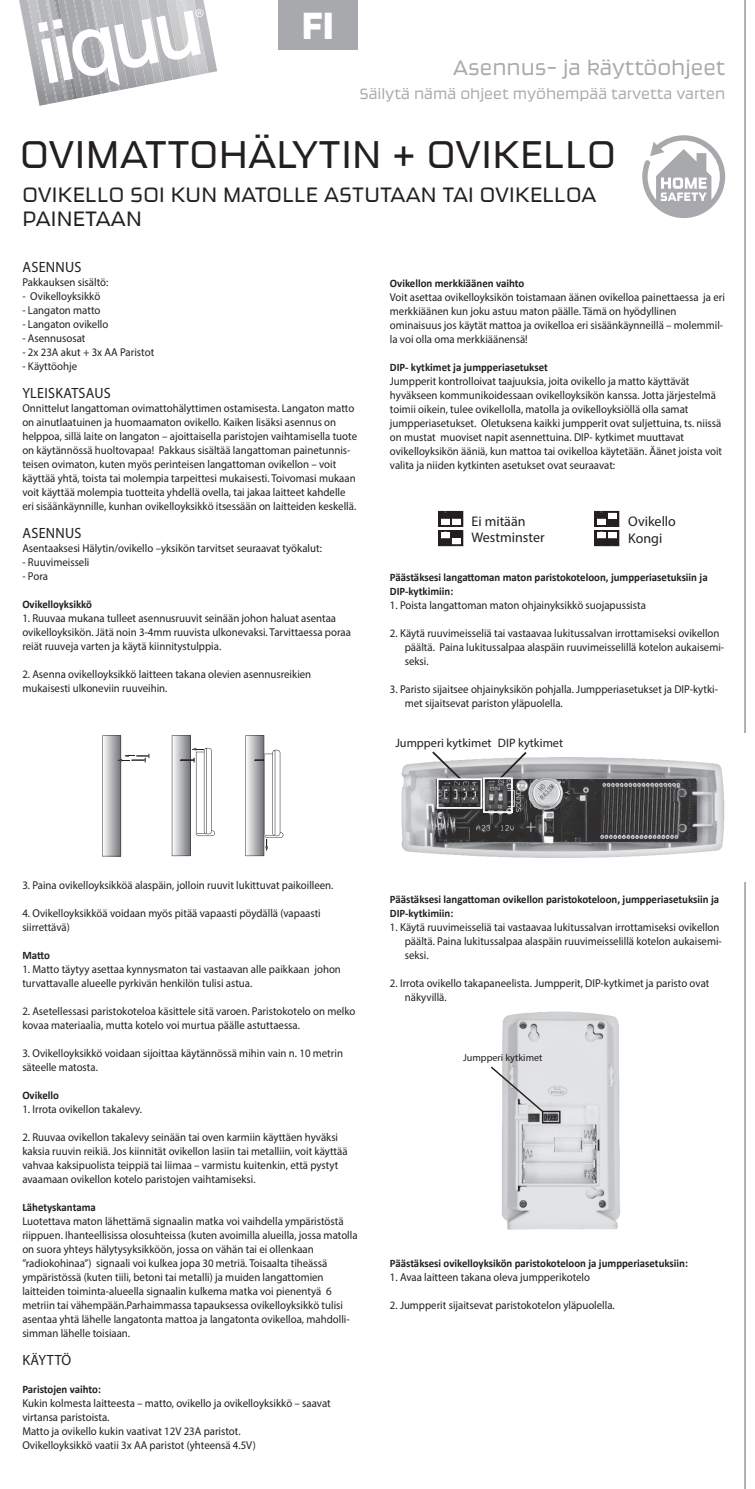
<style>
.page{position:relative;width:755px;height:1489px;background:#fff}
.page>*{position:absolute;margin:0;border:0;box-sizing:border-box;transform-origin:0 0}
.t1{font:300 45.5px "Ginger OT";letter-spacing:.01em;color:#231f20}
.t2{font:44.45px "Ginger OT";color:#fff}
.t3{font:300 24.5px/24.5px "Ginger OT";letter-spacing:.01em;color:#231f20}
.t4{font:300 24.5px "Ginger OT";color:#a8a9ad}
.t5{font:300 17.5px "Ginger OT";color:#a8a9ad}
.t6{font:14.88px "Myriad Pro";letter-spacing:.02em;color:#231f20;scale:.95 1}
.t7{font:14px/16.8px "Helvetica Neue";color:#231f20}
.t8{font:700 12.25px "Helvetica Neue";color:#231f20}
.t9{font:11.38px/14px "Myriad Pro";color:#231f20;scale:.95 1}
.t10{font:700 11.38px/14px "Calibri";color:#231f20;scale:.95 1}
.t11{font:700 10.15px "Helvetica Neue";color:#231f20}
</style>
<div class="page">
<hr style="left:743px;top:0;width:2px;height:1488px;background:#231f20">
<svg style="left:642px;top:135px;width:82px;height:83px"></svg>
<img style="left:19px;top:0;width:28px;height:106px">
<img style="left:27px;top:0;width:1px;height:104px">
<img style="left:28px;top:0;width:20px;height:104px">
<img style="left:37px;top:0;width:20px;height:102px">
<img style="left:49px;top:0;width:24px;height:100px">
<img style="left:54px;top:0;width:1px;height:99px">
<img style="left:55px;top:0;width:19px;height:99px">
<img style="left:65px;top:0;width:27px;height:97px">
<img style="left:74px;top:0;width:19px;height:95px">
<img style="left:83px;top:0;width:19px;height:94px">
<img style="left:93px;top:0;width:18px;height:92px">
<img style="left:102px;top:0;width:17px;height:90px">
<img style="left:111px;top:0;width:25px;height:88px">
<img style="left:120px;top:0;width:26px;height:87px">
<img style="left:130px;top:0;width:9px;height:9px">
<img style="left:139px;top:0;width:7px;height:9px">
<img style="left:146px;top:0;width:2px;height:9px">
<img style="left:148px;top:0;width:9px;height:9px">
<img style="left:157px;top:0;width:9px;height:9px">
<img style="left:166px;top:0;width:9px;height:9px">
<img style="left:175px;top:0;width:10px;height:9px">
<img style="left:185px;top:0;width:22px;height:74px">
<img style="left:194px;top:0;width:23px;height:73px">
<svg style="left:38px;top:9px;width:166px;height:76px"></svg>
<div style="left:278px;top:0;width:79px;height:50px;background:#a8a9ad"></div>
<svg style="left:102px;top:735px;width:47px;height:121px"></svg>
<svg style="left:172px;top:735px;width:42px;height:121px"></svg>
<svg style="left:245px;top:735px;width:38px;height:121px"></svg>
<svg style="left:438px;top:511px;width:25px;height:35px"></svg>
<svg style="left:594px;top:511px;width:25px;height:35px"></svg>
<img style="left:401px;top:733px;width:344px;height:148px">
<svg style="left:432px;top:751px;width:94px;height:62px"></svg>
<img style="left:502px;top:1011px;width:118px;height:219px">
<svg style="left:490px;top:1066px;width:70px;height:57px"></svg>
<h2 class="t2" style="left:302px;top:3px;width:33px">FI</h2>
<h3 class="t4" style="left:453px;top:55px;width:273px">Asennus- ja käyttöohjeet</h3>
<h3 class="t5" style="left:359px;top:85px;width:367px">Säilytä nämä ohjeet myöhempää tarvetta varten</h3>
<h1 class="t1" style="left:20px;top:131px;width:597px">OVIMATTOHÄLYTIN + OVIKELLO</h1>
<h3 class="t3" style="left:22px;top:182px;width:575px">OVIKELLO SOI KUN MATOLLE ASTUTAAN TAI OVIKELLOA<br>PAINETAAN</h3>
<h3 class="t6" style="left:22px;top:258px;width:64px">ASENNUS</h3>
<p class="t9" style="left:22px;top:275px;width:92px">Pakkauksen sisältö:</p>
<p class="t9" style="left:22px;top:289px;width:83px">- Ovikelloyksikkö</p>
<p class="t9" style="left:22px;top:303px;width:84px">- Langaton matto</p>
<p class="t9" style="left:22px;top:317px;width:92px">- Langaton ovikello</p>
<p class="t9" style="left:22px;top:331px;width:68px">- Asennusosat</p>
<p class="t9" style="left:22px;top:345px;width:140px">- 2x 23A akut + 3x AA Paristot</p>
<p class="t9" style="left:22px;top:359px;width:59px">- Käyttöohje</p>
<h3 class="t6" style="left:22px;top:384px;width:94px">YLEISKATSAUS</h3>
<p class="t9" style="left:22px;top:401px;width:353px">Onnittelut langattoman ovimattohälyttimen ostamisesta. Langaton matto on ainutlaatuinen ja huomaamaton ovikello. Kaiken lisäksi asennus on helppoa, sillä laite on langaton – ajoittaisella paristojen vaihtamisella tuote on käytännössä huoltovapaa! Pakkaus sisältää langattoman painetunnis&shy;teisen ovimaton, kuten myös perinteisen langattoman ovikellon – voit käyttää yhtä, toista tai molempia tarpeittesi mukaisesti. Toivomasi mukaan voit käyttää molempia tuotteita yhdellä ovella, tai jakaa laitteet kahdelle eri sisäänkäynnille, kunhan ovikelloyksikkö itsessään on laitteiden keskellä.</p>
<h3 class="t6" style="left:22px;top:524px;width:64px">ASENNUS</h3>
<p class="t9" style="left:22px;top:541px;width:316px">Asentaaksesi Hälytin/ovikello –yksikön tarvitset seuraavat työkalut:</p>
<p class="t9" style="left:22px;top:555px;width:72px">- Ruuvimeisseli</p>
<p class="t9" style="left:22px;top:569px;width:29px">- Pora</p>
<p class="t10" style="left:22px;top:597px;width:75px">Ovikelloyksikkö</p>
<p class="t9" style="left:22px;top:611px;width:347px">1. Ruuvaa mukana tulleet asennusruuvit seinään johon haluat asentaa ovikelloyksikön. Jätä noin 3-4mm ruuvista ulkonevaksi. Tarvittaessa poraa reiät ruuveja varten ja käytä kiinnitystulppia.</p>
<p class="t9" style="left:22px;top:667px;width:305px">2. Asenna ovikelloyksikkö laitteen takana olevien asennusreikien mukaisesti ulkoneviin ruuveihin.</p>
<p class="t10" style="left:389px;top:275px;width:143px">Ovikellon merkkiäänen vaihto</p>
<p class="t9" style="left:389px;top:289px;width:354px">Voit asettaa ovikelloyksikön toistamaan äänen ovikelloa painettaessa ja eri merkkiäänen kun joku astuu maton päälle. Tämä on hyödyllinen ominaisuus jos käytät mattoa ja ovikelloa eri sisäänkäynneillä – molemmil&shy;la voi olla oma merkkiäänensä!</p>
<p class="t10" style="left:389px;top:359px;width:168px">DIP- kytkimet ja jumpperiasetukset</p>
<p class="t9" style="left:389px;top:373px;width:351px">Jumpperit kontrolloivat taajuuksia, joita ovikello ja matto käyttävät hyväkseen kommunikoidessaan ovikelloyksikön kanssa. Jotta järjestelmä toimii oikein, tulee ovikellolla, matolla ja ovikelloyksiöllä olla samat jumpperiasetukset. Oletuksena kaikki jumpperit ovat suljettuina, ts. niissä on mustat muoviset napit asennettuina. DIP- kytkimet muuttavat ovikelloyksikön ääniä, kun mattoa tai ovikelloa käytetään. Äänet joista voit valita ja niiden kytkinten asetukset ovat seuraavat:</p>
<p class="t7" style="left:471px;top:512px;width:74px">Ei mitään<br>Westminster</p>
<p class="t7" style="left:627px;top:512px;width:49px">Ovikello<br>Kongi</p>
<p class="t10" style="left:389px;top:569px;width:336px">Päästäksesi langattoman maton paristokoteloon, jumpperiasetuksiin ja<br>DIP-kytkimiin:</p>
<p class="t9" style="left:389px;top:597px;width:271px">1. Poista langattoman maton ohjainyksikkö suojapussista</p>
<p class="t9" style="left:404px;top:625px;width:337px;text-indent:-15px">2. Käytä ruuvimeisseliä tai vastaavaa lukitussalvan irrottamiseksi ovikellon päältä. Paina lukitussalpaa alaspäin ruuvimeisselillä kotelon aukaisemi&shy;seksi.</p>
<p class="t9" style="left:404px;top:681px;width:331px;text-indent:-15px">3. Paristo sijaitsee ohjainyksikön pohjalla. Jumpperiasetukset ja DIP-kytki&shy;met sijaitsevat pariston yläpuolella.</p>
<p class="t8" style="left:395px;top:735px;width:169px">Jumpperi kytkimet DIP kytkimet</p>
<p class="t9" style="left:22px;top:877px;width:329px">3. Paina ovikelloyksikköä alaspäin, jolloin ruuvit lukittuvat paikoilleen.</p>
<p class="t9" style="left:22px;top:905px;width:315px">4. Ovikelloyksikköä voidaan myös pitää vapaasti pöydällä (vapaasti siirrettävä)</p>
<p class="t10" style="left:22px;top:947px;width:30px">Matto</p>
<p class="t9" style="left:22px;top:961px;width:336px">1. Matto täytyy asettaa kynnysmaton tai vastaavan alle paikkaan johon turvattavalle alueelle pyrkivän henkilön tulisi astua.</p>
<p class="t9" style="left:22px;top:1003px;width:352px">2. Asetellessasi paristokoteloa käsittele sitä varoen. Paristokotelo on melko kovaa materiaalia, mutta kotelo voi murtua päälle astuttaessa.</p>
<p class="t9" style="left:22px;top:1045px;width:339px">3. Ovikelloyksikkö voidaan sijoittaa käytännössä mihin vain n. 10 metrin säteelle matosta.</p>
<p class="t10" style="left:22px;top:1087px;width:40px">Ovikello</p>
<p class="t9" style="left:22px;top:1101px;width:127px">1. Irrota ovikellon takalevy.</p>
<p class="t9" style="left:22px;top:1129px;width:343px">2. Ruuvaa ovikellon takalevy seinään tai oven karmiin käyttäen hyväksi kaksia ruuvin reikiä. Jos kiinnität ovikellon lasiin tai metalliin, voit käyttää vahvaa kaksipuolista teippiä tai liimaa – varmistu kuitenkin, että pystyt avaamaan ovikellon kotelo paristojen vaihtamiseksi.</p>
<p class="t10" style="left:22px;top:1199px;width:79px">Lähetyskantama</p>
<p class="t9" style="left:22px;top:1213px;width:354px">Luotettava maton lähettämä signaalin matka voi vaihdella ympäristöstä riippuen. Ihanteellisissa olosuhteissa (kuten avoimilla alueilla, jossa matolla on suora yhteys hälytysyksikköön, jossa on vähän tai ei ollenkaan ”radiokohinaa”) signaali voi kulkea jopa 30 metriä. Toisaalta tiheässä ympäristössä (kuten tiili, betoni tai metalli) ja muiden langattomien laitteiden toiminta-alueella signaalin kulkema matka voi pienentyä 6 metriin tai vähempään.Parhaimmassa tapauksessa ovikelloyksikkö tulisi asentaa yhtä lähelle langatonta mattoa ja langatonta ovikelloa, mahdolli&shy;simman lähelle toisiaan.</p>
<h3 class="t6" style="left:22px;top:1350px;width:53px">KÄYTTÖ</h3>
<p class="t10" style="left:22px;top:1381px;width:84px">Paristojen vaihto:</p>
<p class="t9" style="left:22px;top:1395px;width:326px">Kukin kolmesta laitteesta – matto, ovikello ja ovikelloyksikkö – saavat virtansa paristoista.<br>Matto ja ovikello kukin vaativat 12V 23A paristot.<br>Ovikelloyksikkö vaatii 3x AA paristot (yhteensä 4.5V)</p>
<p class="t10" style="left:389px;top:891px;width:348px">Päästäksesi langattoman ovikellon paristokoteloon, jumpperiasetuksiin ja<br>DIP-kytkimiin:</p>
<p class="t9" style="left:404px;top:919px;width:335px;text-indent:-15px">1. Käytä ruuvimeisseliä tai vastaavaa lukitussalvan irrottamiseksi ovikellon päältä. Paina lukitussalpaa alaspäin ruuvimeisselillä kotelon aukaisemi&shy;seksi.</p>
<p class="t9" style="left:404px;top:975px;width:322px;text-indent:-15px">2. Irrota ovikello takapaneelista. Jumpperit, DIP-kytkimet ja paristo ovat näkyvillä.</p>
<p class="t11" style="left:463px;top:1051px;width:81px">Jumpperi kytkimet</p>
<p class="t10" style="left:389px;top:1255px;width:315px">Päästäksesi ovikelloyksikön paristokoteloon ja jumpperiasetuksiin:</p>
<p class="t9" style="left:389px;top:1269px;width:212px">1. Avaa laitteen takana oleva jumpperikotelo</p>
<p class="t9" style="left:389px;top:1297px;width:238px">2. Jumpperit sijaitsevat paristokotelon yläpuolella.</p>
</div>
